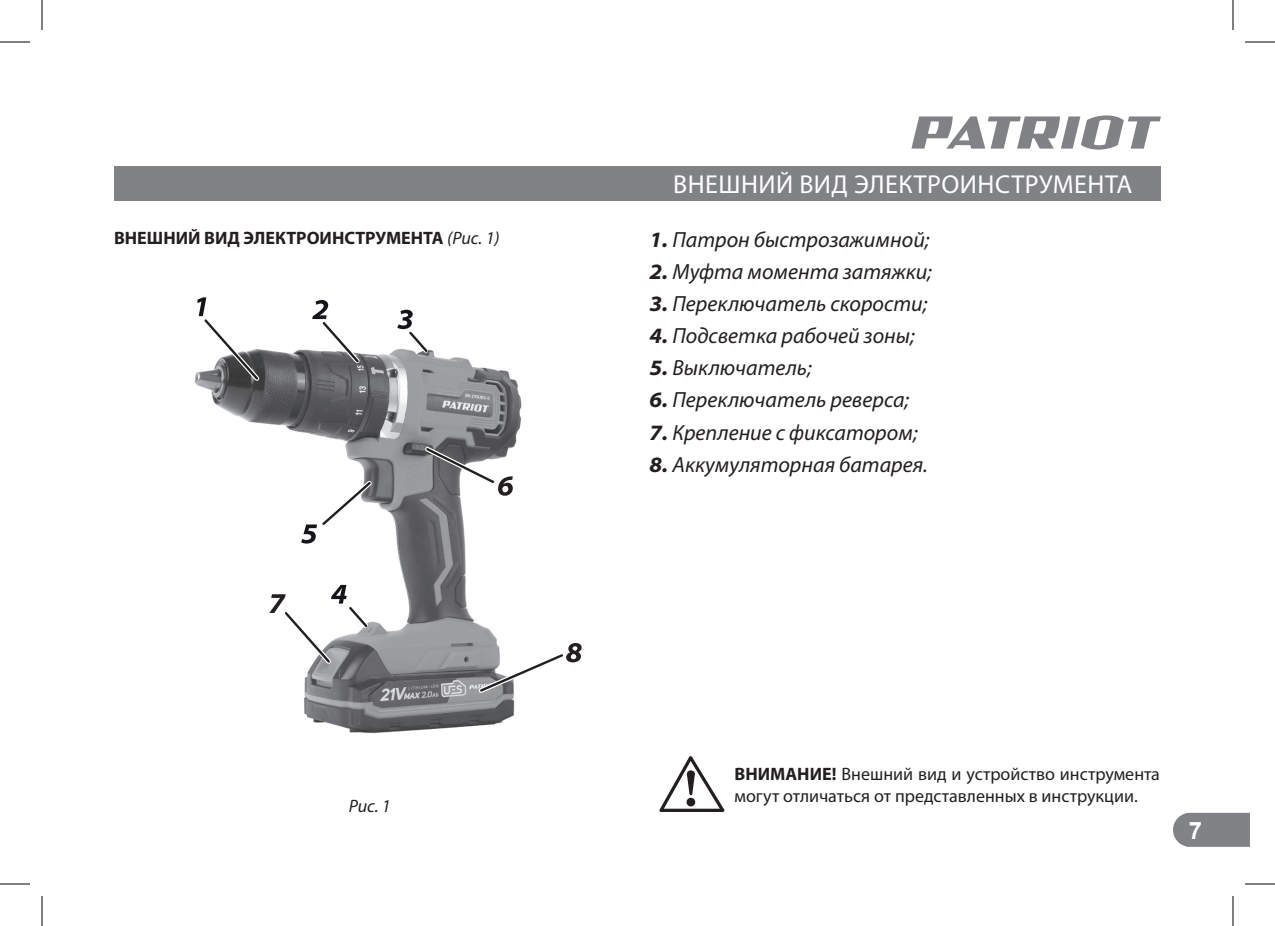
<style>
.page{position:relative;width:1275px;height:926px;background:#fff}
.page>*{position:absolute;margin:0;border:0;box-sizing:border-box;transform-origin:0 0}
.t1{font:26px "Myriad Pro";letter-spacing:.02em;color:#fff}
.t2{font:700 24px "Arial";color:#fff}
.t3{font:italic 22px "Myriad Pro";color:#231f20}
.t4{font:18px/21.6px "Myriad Pro";color:#231f20}
.t5{font:700 18px "Myriad Pro";color:#231f20}
.t6{font:italic 18px "Myriad Pro";color:#231f20}
.s1{font-weight:400;font-style:italic}
.s2{font-weight:700;font-stretch:semi-expanded}
.s3{font-weight:700}
</style>
<div class="page">
<svg style="left:1173px;top:813px;width:77px;height:34px;background:#86888b"></svg>
<svg style="left:911px;top:115px;width:250px;height:35px"></svg>
<div style="left:114px;top:166px;width:1047px;height:34px;background:#808285"></div>
<svg style="left:659px;top:756px;width:66px;height:56px"></svg>
<img style="left:195px;top:309px;width:387px;height:425px">
<svg style="left:301px;top:476px;width:75px;height:68px"></svg>
<svg style="left:197px;top:297px;width:67px;height:88px"></svg>
<svg style="left:312px;top:300px;width:52px;height:68px"></svg>
<svg style="left:397px;top:310px;width:35px;height:47px"></svg>
<svg style="left:421px;top:443px;width:92px;height:53px"></svg>
<svg style="left:269px;top:585px;width:103px;height:83px"></svg>
<svg style="left:475px;top:643px;width:106px;height:54px"></svg>
<hr style="left:0;top:42px;width:30px;height:1px;background:#000">
<hr style="left:1245px;top:42px;width:30px;height:1px;background:#000">
<hr style="left:0;top:884px;width:30px;height:1px;background:#000">
<hr style="left:1245px;top:884px;width:30px;height:1px;background:#000">
<hr style="left:42px;top:0;width:1px;height:30px;background:#000">
<hr style="left:42px;top:896px;width:1px;height:30px;background:#000">
<hr style="left:1232px;top:0;width:1px;height:30px;background:#000">
<hr style="left:1232px;top:896px;width:1px;height:30px;background:#000">
<p class="t1" style="left:673px;top:168px;width:461px">ВНЕШНИЙ ВИД ЭЛЕКТРОИНСТРУМЕНТА</p>
<p class="t5" style="left:114px;top:228px;width:387px">ВНЕШНИЙ ВИД ЭЛЕКТРОИНСТРУМЕНТА <span class="s1">(Рис. 1)</span></p>
<p class="t3" style="left:649px;top:226px;width:281px"><span class="s2">1.</span> Патрон быстрозажимной;</p>
<p class="t3" style="left:649px;top:258px;width:284px"><span class="s2">2.</span> Муфта момента затяжки;</p>
<p class="t3" style="left:649px;top:290px;width:279px"><span class="s2">3.</span> Переключатель скорости;</p>
<p class="t3" style="left:649px;top:322px;width:267px"><span class="s2">4.</span> Подсветка рабочей зоны;</p>
<p class="t3" style="left:649px;top:354px;width:164px"><span class="s2">5.</span> Выключатель;</p>
<p class="t3" style="left:649px;top:386px;width:261px"><span class="s2">6.</span> Переключатель реверса;</p>
<p class="t3" style="left:649px;top:418px;width:270px"><span class="s2">7.</span> Крепление с фиксатором;</p>
<p class="t3" style="left:649px;top:451px;width:280px"><span class="s2">8.</span> Аккумуляторная батарея.</p>
<p class="t6" style="left:349px;top:795px;width:44px">Рис. 1</p>
<p class="t4" style="left:734px;top:763px;width:427px"><span class="s3">ВНИМАНИЕ!</span> Внешний вид и устройство инструмента могут отличаться от представленных в инструкции.</p>
<p class="t2" style="left:1188px;top:814px;width:15px">7</p>
</div>
